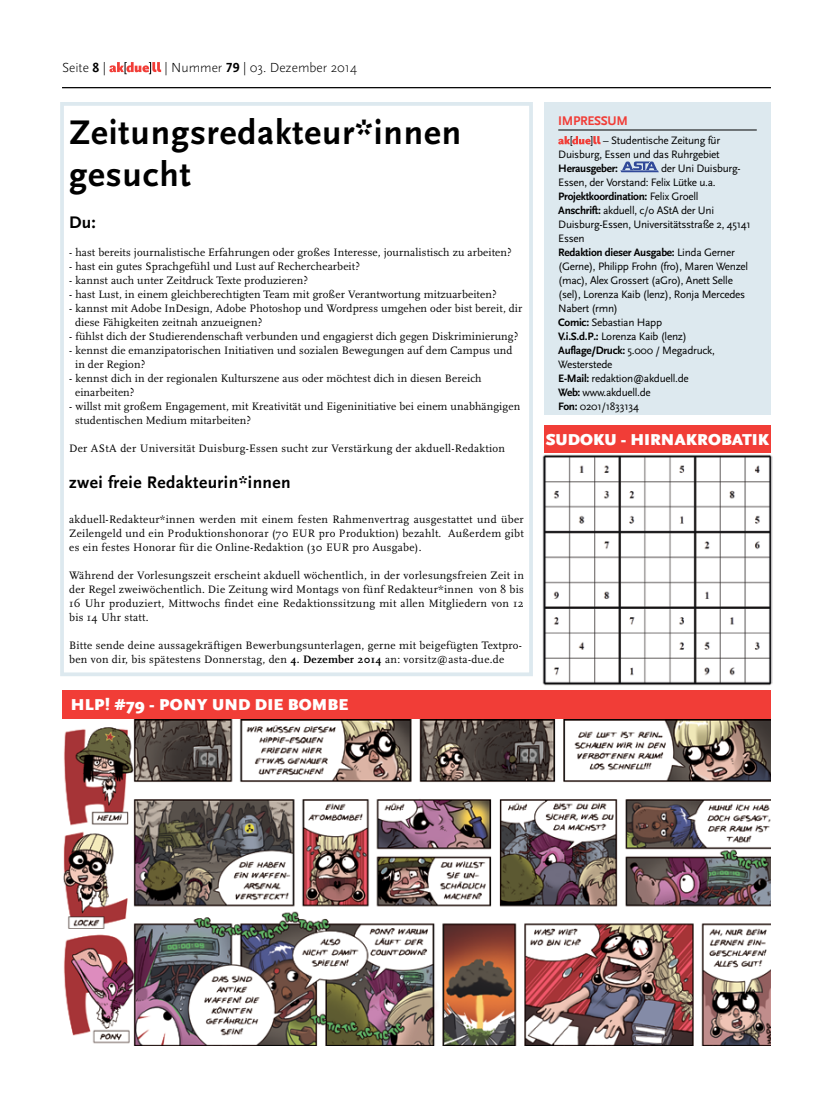
<style>
.page{position:relative;width:833px;height:1117px;background:#fff}
.page>*{position:absolute;margin:0;border:0;box-sizing:border-box;transform-origin:0 0}
.t1{font:700 35.62px/42px "Scala Sans";letter-spacing:.025em;color:#000}
.t2{font:700 17.5px "Scala Sans";letter-spacing:.025em;color:#000}
.t3{font:900 16.5px "Scala Sans";color:#fff}
.t4{font:300 13.75px "Scala Sans";color:#000}
.t5{font:700 13.12px "Scala Sans Caps";letter-spacing:-.025em;color:#f13d37}
.t6{font:11.25px/14px "Scala";letter-spacing:.01em;color:#000}
.t7{font:11.25px/14px "Scala Sans";letter-spacing:-.025em;color:#000;text-align:right}
.t8{font:700 11.25px "Scala Sans";letter-spacing:-.025em;color:#000}
.s1{font-family:"Scala Sans Caps";font-weight:700}
.s2{font-weight:700}
</style>
<div class="page">
<svg style="left:109px;top:62px;width:52px;height:12px"></svg>
<hr style="left:62px;top:87px;width:709px;height:1px;background:#000">
<div style="left:62px;top:690px;width:709px;height:28px;background:#f13d37"></div>
<div style="left:544px;top:425px;width:227px;height:28px;background:#f13d37"></div>
<div style="left:544px;top:102px;width:227px;height:313px;background:#dde9ef"></div>
<hr style="left:558px;top:130px;width:198px;height:1px;background:#000">
<svg style="left:558px;top:136px;width:42px;height:10px"></svg>
<svg style="left:620px;top:161px;width:39px;height:11px"></svg>
<img style="left:63px;top:719px;width:708px;height:326px">
<div style="left:60px;top:102px;width:473px;height:574px;border:4px solid #dde9ef"></div>
<img style="left:542px;top:454px;width:231px;height:232px">
<p class="t4" style="left:62px;top:60px;width:45px">Seite <span class="s1">8</span> |</p>
<p class="t4" style="left:165px;top:60px;width:194px">| Nummer <span class="s1">79</span> | 03. Dezember 2014</p>
<h1 class="t1" style="left:69px;top:112px;width:393px">Zeitungsredakteur*innen gesucht</h1>
<h2 class="t2" style="left:69px;top:213px;width:28px">Du:</h2>
<p class="t6" style="left:69px;top:246px;width:444px">- hast bereits journalistische Erfahrungen oder großes Interesse, journalistisch zu arbeiten?</p>
<p class="t6" style="left:69px;top:260px;width:292px">- hast ein gutes Sprachgefühl und Lust auf Recherchearbeit?</p>
<p class="t6" style="left:69px;top:274px;width:240px">- kannst auch unter Zeitdruck Texte produzieren?</p>
<p class="t6" style="left:69px;top:288px;width:429px">- hast Lust, in einem gleichberechtigten Team mit großer Verantwortung mitzuarbeiten?</p>
<p class="t6" style="left:75px;top:302px;width:449px;text-indent:-6px">- kannst mit Adobe InDesign, Adobe Photoshop und Wordpress umgehen oder bist bereit, dir diese Fähigkeiten zeitnah anzueignen?</p>
<p class="t6" style="left:69px;top:330px;width:450px">- fühlst dich der Studierendenschaft verbunden und engagierst dich gegen Diskriminierung?</p>
<p class="t6" style="left:75px;top:344px;width:439px;text-indent:-6px">- kennst die emanzipatorischen Initiativen und sozialen Bewegungen auf dem Campus und in der Region?</p>
<p class="t6" style="left:75px;top:372px;width:408px;text-indent:-6px">- kennst dich in der regionalen Kulturszene aus oder möchtest dich in diesen Bereich einarbeiten?</p>
<p class="t6" style="left:75px;top:400px;width:447px;text-indent:-6px">- willst mit großem Engagement, mit Kreativität und Eigeninitiative bei einem unabhängigen studentischen Medium mitarbeiten?</p>
<p class="t6" style="left:69px;top:442px;width:437px">Der AStA der Universität Duisburg-Essen sucht zur Verstärkung der akduell-Redaktion</p>
<h2 class="t2" style="left:69px;top:472px;width:223px">zwei freie Redakteurin*innen</h2>
<p class="t6" style="left:69px;top:512px;width:456px;text-align:justify">akduell-Redakteur*innen werden mit einem festen Rahmenvertrag ausgestattet und über Zeilengeld und ein Produktionshonorar (70 EUR pro Produktion) bezahlt. Außerdem gibt es ein festes Honorar für die Online-Redaktion (30 EUR pro Ausgabe).</p>
<p class="t6" style="left:69px;top:568px;width:456px;text-align:justify">Während der Vorlesungszeit erscheint akduell wöchentlich, in der vorlesungsfreien Zeit in der Regel zweiwöchentlich. Die Zeitung wird Montags von fünf Redakteur*innen von 8 bis 16 Uhr produziert, Mittwochs findet eine Redaktionssitzung mit allen Mitgliedern von 12 bis 14 Uhr statt.</p>
<p class="t6" style="left:69px;top:638px;width:454px">Bitte sende deine aussagekräftigen Bewerbungsunterlagen, gerne mit beigefügten Textpro&shy;ben von dir, bis spätestens Donnerstag, den <span class="s2">4. Dezember 2014</span> an: vorsitz@asta-due.de</p>
<h3 class="t3" style="left:71px;top:695px;width:279px">HLP! #79 - PONY UND DIE BOMBE</h3>
<p class="t5" style="left:558px;top:113px;width:71px">IMPRESSUM</p>
<p class="t7" style="left:558px;top:134px;width:163px">– Studentische Zeitung für<br>Duisburg, Essen und das Ruhrgebiet</p>
<p class="t8" style="left:558px;top:162px;width:61px">Herausgeber:</p>
<p class="t7" style="left:558px;top:162px;width:194px;text-align:left;text-indent:103px">der Uni Duisburg-<br>Essen, der Vorstand: Felix Lütke u.a.<br><span class="s2">Projektkoordination:</span> Felix Groell<br><span class="s2">Anschrift:</span> akduell, c/o AStA der Uni<br>Duisburg-Essen, Universitätsstraße 2, 45141<br>Essen<br><span class="s2">Redaktion dieser Ausgabe:</span> Linda Gerner (Gerne), Philipp Frohn (fro), Maren Wenzel (mac), Alex Grossert (aGro), Anett Selle (sel), Lorenza Kaib (lenz), Ronja Mercedes<br>Nabert (rmn)<br><span class="s2">Comic:</span> Sebastian Happ<br><span class="s2">V.i.S.d.P.:</span> Lorenza Kaib (lenz)<br><span class="s2">Auflage/Druck:</span> 5.000 / Megadruck,<br>Westerstede<br><span class="s2">E-Mail:</span> redaktion@akduell.de<br><span class="s2">Web:</span> www.akduell.de<br><span class="s2">Fon:</span> 0201/1833134</p>
<h3 class="t3" style="left:546px;top:430px;width:225px">SUDOKU - H IRNAKROBATIK</h3>
</div>
